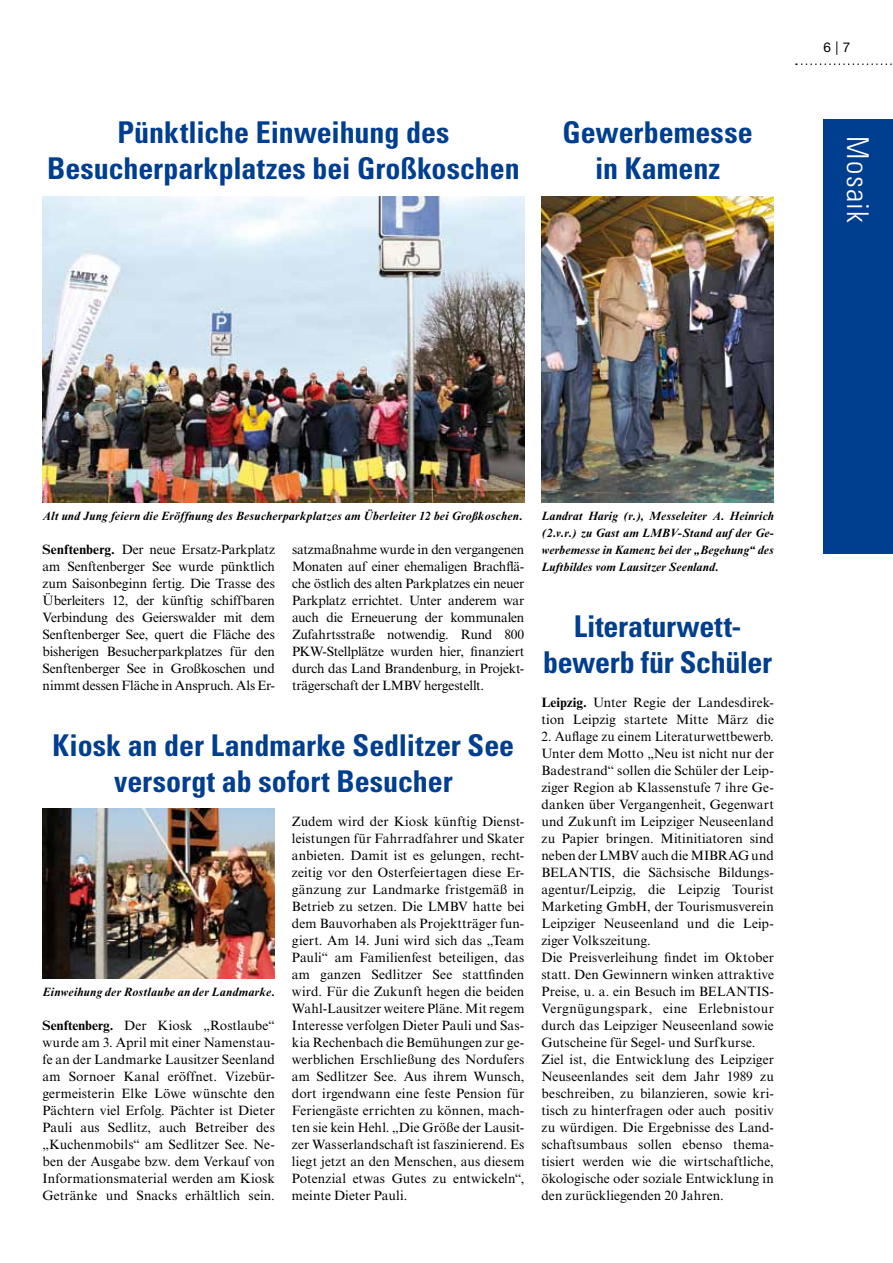
<style>
.page{position:relative;width:893px;height:1263px;background:#fff}
.page>*{position:absolute;margin:0;border:0;box-sizing:border-box;transform-origin:0 0}
.t1{font:700 condensed 30px/36px "Univers LT Std";letter-spacing:-.005em;color:#003e90;text-align:center}
.t2{font:300 condensed 30px "Univers LT Std";letter-spacing:.05em;color:#fff}
.t3{font:13.5px/17px "Times New Roman MT Std";letter-spacing:.005em;color:#000;text-align:justify}
.t4{font:13.5px "Helvetica Neue LT Std";color:#000}
.t5{font:italic 700 12px/17px "Times New Roman MT Std";letter-spacing:.015em;color:#000;text-align:justify}
.s1{font-weight:700}
</style>
<div class="page">
<svg style="left:796px;top:63px;width:96px;height:2px"></svg>
<div style="left:823px;top:119px;width:70px;height:435px;background:#003e90"></div>
<img style="left:43px;top:196px;width:481px;height:307px">
<img style="left:43px;top:809px;width:232px;height:170px">
<img style="left:541px;top:196px;width:233px;height:307px">
<h1 class="t1" style="left:47px;top:115px;width:474px">Pünktliche Einweihung des<br>Besucherparkplatzes bei Großkoschen</h1>
<h1 class="t1" style="left:563px;top:115px;width:192px">Gewerbemesse in Kamenz</h1>
<p class="t4" style="left:823px;top:39px;width:29px">6 | 7</p>
<h1 class="t2" style="left:876px;top:136px;width:88px;rotate:90deg">Mosaik</h1>
<p class="t5" style="left:43px;top:507px;width:482px">Alt und Jung feiern die Eröffnung des Besucherparkplatzes am Überleiter 12 bei Großkoschen.</p>
<p class="t3" style="left:43px;top:541px;width:234px"><span class="s1">Senftenberg.</span> Der neue Ersatz-Parkplatz am Senftenberger See wurde pünktlich zum Saisonbeginn fertig. Die Trasse des Überleiters 12, der künftig schiffbaren Verbindung des Geierswalder mit dem Senftenberger See, quert die Fläche des bisherigen Besucherparkplatzes für den Senftenberger See in Großkoschen und nimmt dessen Fläche in Anspruch. Als Er-</p>
<p class="t3" style="left:292px;top:541px;width:234px">satzmaßnahme wurde in den vergangenen Monaten auf einer ehemaligen Brachflä&shy;che östlich des alten Parkplatzes ein neuer Parkplatz errichtet. Unter anderem war auch die Erneuerung der kommunalen Zufahrtsstraße notwendig. Rund 800<br>PKW-Stellplätze wurden hier, finanziert durch das Land Brandenburg, in Projekt&shy;trägerschaft der LMBV hergestellt.</p>
<h1 class="t1" style="left:53px;top:727px;width:463px">Kiosk an der Landmarke Sedlitzer See versorgt ab sofort Besucher</h1>
<p class="t5" style="left:43px;top:983px;width:234px">Einweihung der Rostlaube an der Landmarke.</p>
<p class="t3" style="left:43px;top:1017px;width:234px"><span class="s1">Senftenberg.</span> Der Kiosk „Rostlaube“ wurde am 3. April mit einer Namenstau&shy;fe an der Landmarke Lausitzer Seenland am Sornoer Kanal eröffnet. Vizebür&shy;germeisterin Elke Löwe wünschte den Pächtern viel Erfolg. Pächter ist Dieter Pauli aus Sedlitz, auch Betreiber des „Kuchenmobils“ am Sedlitzer See. Ne&shy;ben der Ausgabe bzw. dem Verkauf von Informationsmaterial werden am Kiosk Getränke und Snacks erhältlich sein.</p>
<p class="t3" style="left:292px;top:813px;width:234px">Zudem wird der Kiosk künftig Dienst&shy;leistungen für Fahrradfahrer und Skater anbieten. Damit ist es gelungen, recht&shy;zeitig vor den Osterfeiertagen diese Er&shy;gänzung zur Landmarke fristgemäß in Betrieb zu setzen. Die LMBV hatte bei dem Bauvorhaben als Projektträger fun&shy;giert. Am 14. Juni wird sich das „Team Pauli“ am Familienfest beteiligen, das am ganzen Sedlitzer See stattfinden wird. Für die Zukunft hegen die beiden Wahl-Lausitzer weitere Pläne. Mit regem Interesse verfolgen Dieter Pauli und Sas&shy;kia Rechenbach die Bemühungen zur ge&shy;werblichen Erschließung des Nordufers am Sedlitzer See. Aus ihrem Wunsch, dort irgendwann eine feste Pension für Feriengäste errichten zu können, mach&shy;ten sie kein Hehl. „Die Größe der Lausit&shy;zer Wasserlandschaft ist faszinierend. Es liegt jetzt an den Menschen, aus diesem Potenzial etwas Gutes zu entwickeln“, meinte Dieter Pauli.</p>
<p class="t5" style="left:541px;top:507px;width:234px">Landrat Harig (r.), Messeleiter A. Heinrich (2.v.r.) zu Gast am LMBV-Stand auf der Ge&shy;werbemesse in Kamenz bei der „Begehung“ des Luftbildes vom Lausitzer Seenland.</p>
<h1 class="t1" style="left:543px;top:608px;width:230px">Literaturwett&shy;bewerb für Schüler</h1>
<p class="t3" style="left:541px;top:694px;width:234px"><span class="s1">Leipzig.</span> Unter Regie der Landesdirek&shy;tion Leipzig startete Mitte März die</p>
<p class="t3" style="left:541px;top:728px;width:234px;text-align:left">2. Auflage zu einem Literaturwettbewerb.<br>Unter dem Motto „Neu ist nicht nur der Badestrand“ sollen die Schüler der Leip&shy;ziger Region ab Klassenstufe 7 ihre Ge&shy;danken über Vergangenheit, Gegenwart und Zukunft im Leipziger Neuseenland zu Papier bringen. Mitinitiatoren sind neben der LMBV auch die MIBRAG und BELANTIS, die Sächsische Bildungs&shy;agentur/Leipzig, die Leipzig Tourist Marketing GmbH, der Tourismusverein Leipziger Neuseenland und die Leip&shy;ziger Volkszeitung.<br>Die Preisverleihung findet im Oktober statt. Den Gewinnern winken attraktive Preise, u. a. ein Besuch im BELANTIS-Vergnügungspark, eine Erlebnistour durch das Leipziger Neuseenland sowie Gutscheine für Segel- und Surfkurse.<br>Ziel ist, die Entwicklung des Leipziger Neuseenlandes seit dem Jahr 1989 zu beschreiben, zu bilanzieren, sowie kri&shy;tisch zu hinterfragen oder auch positiv zu würdigen. Die Ergebnisse des Land&shy;schaftsumbaus sollen ebenso thema&shy;tisiert werden wie die wirtschaftliche, ökologische oder soziale Entwicklung in den zurückliegenden 20 Jahren.</p>
</div>
